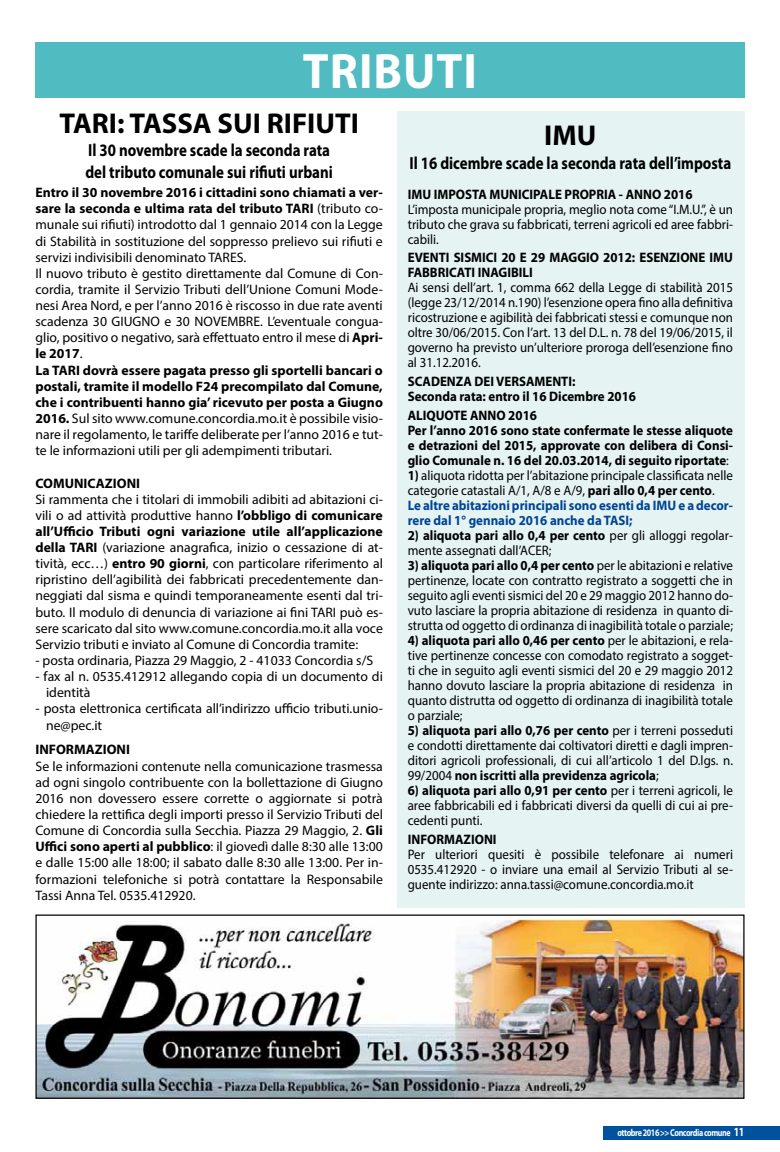
<style>
.page{position:relative;width:780px;height:1152px;background:#fff}
.page>*{position:absolute;margin:0;border:0;box-sizing:border-box;transform-origin:0 0}
.t1{font:700 50px "Myriad Pro";letter-spacing:.02em;color:#fff;scale:.95 1}
.t2{font:700 28.75px "Myriad Pro";color:#000}
.t3{font:700 17.5px/21.2px "Myriad Pro";color:#000;scale:.85 1}
.t4{font:13.75px/16.1px "Myriad Pro";color:#000}
.t5{font:13.75px/15px "Myriad Pro";color:#000;text-align:justify;scale:.94 1}
.t6{font:700 13.75px/15px "Myriad Pro";color:#000;scale:.94 1}
.t7{font:700 13.75px "Myriad Pro";color:#000}
.t8{font:700 10px "Myriad Pro";letter-spacing:-.05em;color:#fff;scale:.8 1}
.s1{font-weight:400}
.s2{font-weight:700}
.s3{font-weight:700;color:#004494}
.s4{font-size:12.5px}
</style>
<div class="page">
<div style="left:603px;top:1126px;width:177px;height:13px;background:#00519e"></div>
<div style="left:397px;top:112px;width:347px;height:796px;background:#e5f3f3"></div>
<div style="left:35px;top:43px;width:709px;height:55px;background:#50bbc1"></div>
<img style="left:37px;top:916px;width:705px;height:180px">
<h1 class="t1" style="left:303px;top:43px;width:185px">TRIBUTI</h1>
<h2 class="t2" style="left:59px;top:107px;width:301px">TARI: TASSA SUI RIFIUTI</h2>
<p class="t3" style="left:85px;top:140px;width:293px">Il 30 novembre scade la seconda rata del tributo comunale sui rifiuti urbani</p>
<h2 class="t2" style="left:544px;top:119px;width:54px">IMU</h2>
<p class="t3" style="left:409px;top:152px;width:380px">Il 16 dicembre scade la seconda rata dell’imposta</p>
<p class="t6" style="left:407px;top:186px;width:304px">IMU IMPOSTA MUNICIPALE PROPRIA - ANNO 2016</p>
<p class="t5" style="left:407px;top:201px;width:347px">L’imposta municipale propria, meglio nota come “I.M.U.”, è un tributo che grava su fabbricati, terreni agricoli ed aree fabbri&shy;cabili.</p>
<p class="t6" style="left:407px;top:250px;width:347px">EVENTI SISMICI 20 E 29 MAGGIO 2012: ESENZIONE IMU<br>FABBRICATI INAGIBILI</p>
<p class="t5" style="left:407px;top:280px;width:347px">Ai sensi dell’art. 1, comma 662 della Legge di stabilità 2015 (legge 23/12/2014 n.190) l’esenzione opera fino alla definitiva ricostruzione e agibilità dei fabbricati stessi e comunque non oltre 30/06/2015. Con l’art. 13 del D.L. n. 78 del 19/06/2015, il governo ha previsto un’ulteriore proroga dell’esenzione fino al 31.12.2016.</p>
<p class="t6" style="left:407px;top:374px;width:244px">SCADENZA DEI VERSAMENTI:<br>Seconda rata: entro il 16 Dicembre 2016</p>
<p class="t6" style="left:407px;top:408px;width:347px">ALIQUOTE ANNO 2016<br>Per l’anno 2016 sono state confermate le stesse aliquote e detrazioni del 2015, approvate con delibera di Consi&shy;glio Comunale n. 16 del 20.03.2014, di seguito riportate<span class="s1">:</span></p>
<p class="t5" style="left:407px;top:467px;width:347px;text-align:left"><span class="s2">1)</span> aliquota ridotta per l’abitazione principale classificata nelle categorie catastali A/1, A/8 e A/9, <span class="s2">pari allo 0,4 per cento</span>.<br><span class="s3">Le altre abitazioni principali sono esenti da IMU e a decor&shy;rere dal 1° gennaio 2016 anche da TASI;</span></p>
<p class="t5" style="left:407px;top:527px;width:347px"><span class="s2">2) aliquota pari allo 0,4 per cento</span> per gli alloggi regolar&shy;mente assegnati dall’ACER;</p>
<p class="t5" style="left:407px;top:557px;width:347px"><span class="s2">3) aliquota pari allo 0,4 per cento</span> per le abitazioni e relative pertinenze, locate con contratto registrato a soggetti che in seguito agli eventi sismici del 20 e 29 maggio 2012 hanno do&shy;vuto lasciare la propria abitazione di residenza in quanto di&shy;strutta od oggetto di ordinanza di inagibilità totale o parziale;</p>
<p class="t5" style="left:407px;top:632px;width:347px"><span class="s2">4) aliquota pari allo 0,46 per cento</span> per le abitazioni, e rela&shy;tive pertinenze concesse con comodato registrato a sogget&shy;ti che in seguito agli eventi sismici del 20 e 29 maggio 2012 hanno dovuto lasciare la propria abitazione di residenza in quanto distrutta od oggetto di ordinanza di inagibilità totale o parziale;</p>
<p class="t5" style="left:407px;top:722px;width:347px"><span class="s2">5) aliquota pari allo 0,76 per cento</span> per i terreni posseduti e condotti direttamente dai coltivatori diretti e dagli impren&shy;ditori agricoli professionali, di cui all’articolo 1 del D.lgs. n.<br>99/2004 <span class="s2">non iscritti alla previdenza agricola</span>;</p>
<p class="t5" style="left:407px;top:782px;width:347px"><span class="s2">6) aliquota pari allo 0,91 per cento</span> per i terreni agricoli, le aree fabbricabili ed i fabbricati diversi da quelli di cui ai pre&shy;cedenti punti.</p>
<p class="t6" style="left:407px;top:832px;width:96px">INFORMAZIONI</p>
<p class="t5" style="left:407px;top:846px;width:347px">Per ulteriori quesiti è possibile telefonare ai numeri 0535.412920 - o inviare una email al Servizio Tributi al se&shy;guente indirizzo: anna.tassi@comune.concordia.mo.it</p>
<p class="t4" style="left:35px;top:184px;width:349px"><span class="s2">Entro il 30 novembre 2016 i cittadini sono chiamati a ver&shy;sare la seconda e ultima rata del tributo TARI</span> (tributo co&shy;munale sui rifiuti) introdotto dal 1 gennaio 2014 con la Legge di Stabilità in sostituzione del soppresso prelievo sui rifiuti e servizi indivisibili denominato TARES.<br>Il nuovo tributo è gestito direttamente dal Comune di Con&shy;cordia, tramite il Servizio Tributi dell’Unione Comuni Mode&shy;nesi Area Nord, e per l’anno 2016 è riscosso in due rate aventi scadenza 30 GIUGNO e 30 NOVEMBRE. L’eventuale congua&shy;glio, positivo o negativo, sarà effettuato entro il mese di <span class="s2">Apri&shy;le 2017</span>.<br><span class="s2">La TARI dovrà essere pagata presso gli sportelli bancari o postali, tramite il modello F24 precompilato dal Comune, che i contribuenti hanno gia’ ricevuto per posta a Giugno 2016.</span> Sul sito www.comune.concordia.mo.it è possibile visio&shy;nare il regolamento, le tariffe deliberate per l’anno 2016 e tut&shy;te le informazioni utili per gli adempimenti tributari.</p>
<p class="t7" style="left:35px;top:475px;width:106px">COMUNICAZIONI</p>
<p class="t4" style="left:35px;top:491px;width:349px;text-align:justify">Si rammenta che i titolari di immobili adibiti ad abitazioni ci&shy;vili o ad attività produttive hanno <span class="s2">l’obbligo di comunicare all’Ufficio Tributi ogni variazione utile all’applicazione della TARI</span> (variazione anagrafica, inizio o cessazione di at&shy;tività, ecc…) <span class="s2">entro 90 giorni</span>, con particolare riferimento al ripristino dell’agibilità dei fabbricati precedentemente dan&shy;neggiati dal sisma e quindi temporaneamente esenti dal tri&shy;buto. Il modulo di denuncia di variazione ai fini TARI può es&shy;sere scaricato dal sito www.comune.concordia.mo.it alla voce Servizio tributi e inviato al Comune di Concordia tramite:</p>
<p class="t4" style="left:35px;top:652px;width:339px">- posta ordinaria, Piazza 29 Maggio, 2 - 41033 Concordia s/S</p>
<p class="t4" style="left:46px;top:668px;width:338px;text-indent:-11px">- fax al n. 0535.412912 allegando copia di un documento di identità</p>
<p class="t4" style="left:46px;top:700px;width:338px;text-indent:-11px">- posta elettronica certificata all’indirizzo ufficio tributi.unio&shy;ne@pec.it</p>
<p class="t7" style="left:35px;top:742px;width:96px">INFORMAZIONI</p>
<p class="t4" style="left:35px;top:757px;width:349px;text-align:justify">Se le informazioni contenute nella comunicazione trasmessa ad ogni singolo contribuente con la bollettazione di Giugno 2016 non dovessero essere corrette o aggiornate si potrà chiedere la rettifica degli importi presso il Servizio Tributi del Comune di Concordia sulla Secchia. Piazza 29 Maggio, 2. <span class="s2">Gli Uffici sono aperti al pubblico</span>: il giovedì dalle 8:30 alle 13:00 e dalle 15:00 alle 18:00; il sabato dalle 8:30 alle 13:00. Per in&shy;formazioni telefoniche si potrà contattare la Responsabile Tassi Anna Tel. 0535.412920.</p>
<p class="t8" style="left:617px;top:1127px;width:160px">ottobre 2016 &gt;&gt; Concordia comune <span class="s4">11</span></p>
</div>
